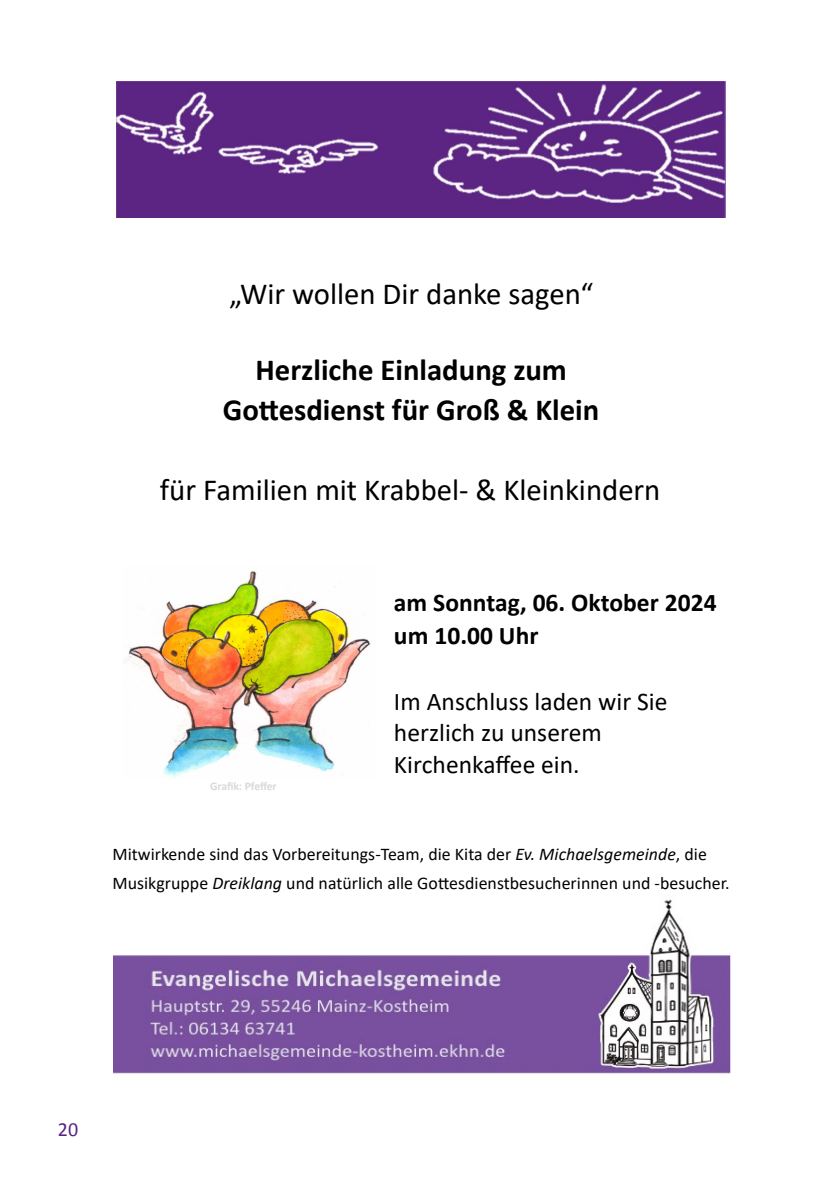
<style>
.page{position:relative;width:840px;height:1191px;background:#fff}
.page>*{position:absolute;margin:0;border:0;box-sizing:border-box;transform-origin:0 0}
.t1{font:30.8px "Calibri";color:#000}
.t2{font:700 30.8px/40.2px "Calibri";color:#000;text-align:center}
.t3{font:25.4px/31.4px "Calibri";color:#000}
.t4{font:700 25.4px/33.4px "Calibri";color:#000}
.t5{font:20px "Calibri";color:#5a2182}
.t6{font:17.8px/28.6px "Calibri";color:#000}
.t7{font:700 11.6px "Calibri";letter-spacing:-.01em;color:#d9d9d9}
.s1{font-style:italic}
</style>
<div class="page">
<img style="left:124px;top:571px;width:247px;height:207px">
<img style="left:113px;top:899px;width:617px;height:175px">
<img style="left:116px;top:82px;width:608px;height:136px">
<h1 class="t1" style="left:229px;top:274px;width:365px">„Wir wollen Dir danke sagen“</h1>
<h1 class="t2" style="left:223px;top:349px;width:378px">Herzliche Einladung zum<br>Go3esdienst für Groß &amp; Klein</h1>
<h1 class="t1" style="left:160px;top:471px;width:501px">für Familien mit Krabbel- &amp; Kleinkindern</h1>
<h2 class="t4" style="left:394px;top:585px;width:324px">am Sonntag, 06. Oktober 2024 um 10.00 Uhr</h2>
<p class="t7" style="left:210px;top:779px;width:68px">Grafik: Pfeffer</p>
<h2 class="t3" style="left:394px;top:685px;width:275px">Im Anschluss laden wir Sie herzlich zu unserem<br>Kirchenkaffee ein.</h2>
<p class="t6" style="left:112px;top:840px;width:618px">Mitwirkende sind das Vorbereitungs-Team, die Kita der <span class="s1">Ev. Michaelsgemeinde</span>, die<br>Musikgruppe <span class="s1">Dreiklang</span> und natürlich alle Go=esdienstbesucherinnen und -besucher.</p>
<p class="t5" style="left:58px;top:1121px;width:22px">20</p>
</div>
